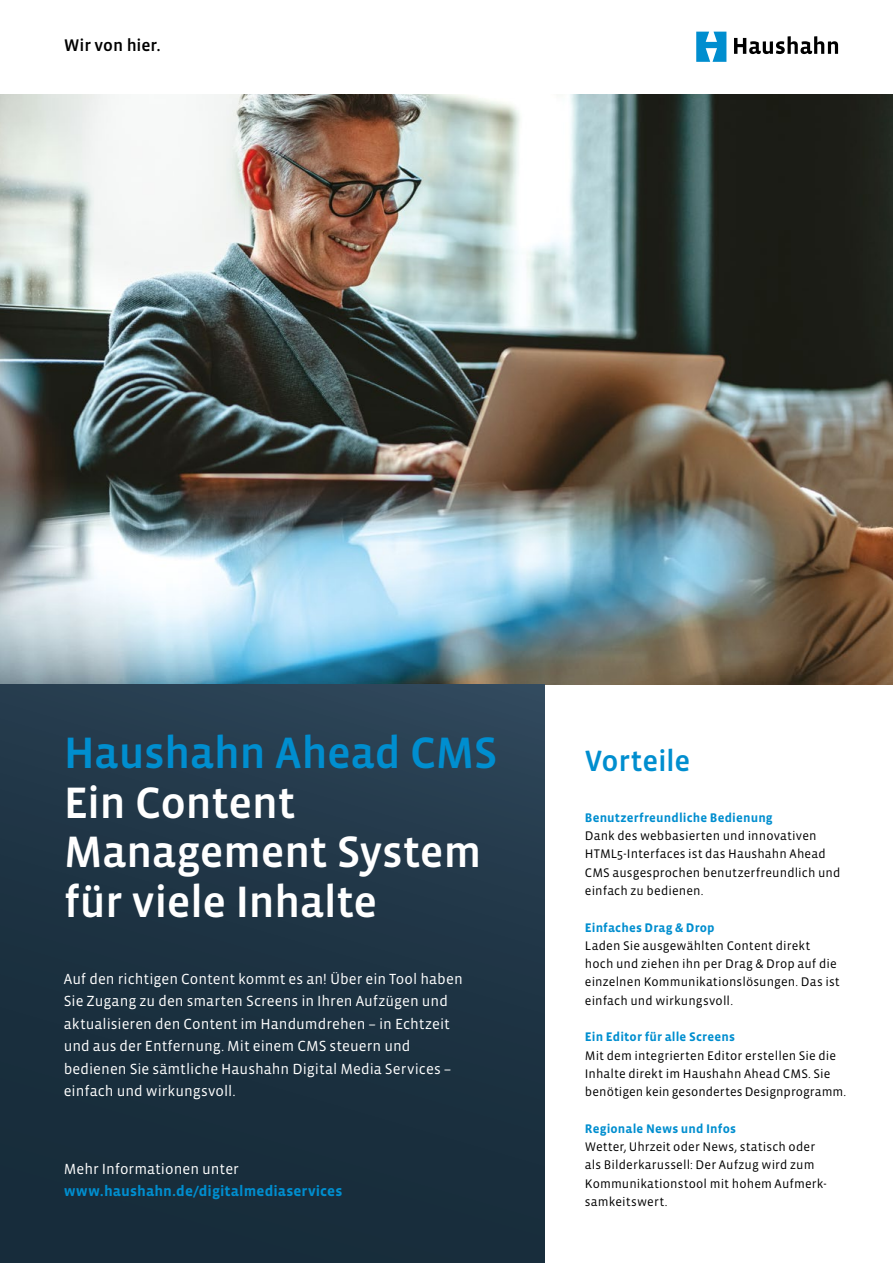
<style>
.page{position:relative;width:893px;height:1263px;background:#fff}
.page>*{position:absolute;margin:0;border:0;box-sizing:border-box;transform-origin:0 0}
.t1{font:500 45px/49.5px "Vista Sans OTCE";letter-spacing:-.015em;color:#fff}
.t2{font:500 45px "Vista Sans OTCE";letter-spacing:-.01em;color:#008ecf}
.t3{font:500 30px "Vista Sans OTCE";letter-spacing:-.01em;color:#008ecf}
.t4{font:500 17.25px "Vista Sans OTCE";letter-spacing:-.01em;color:#000}
.t5{font:15px/22.5px "Vista Sans OTCE";letter-spacing:.005em;color:#fff}
.t6{font:700 15px "Vista Sans OTCE";letter-spacing:.005em;color:#008ecf}
.t7{font:12.75px/18.3px "Vista Sans OTCE";letter-spacing:.01em;color:#000}
.t8{font:700 12.75px "Vista Sans OTCE";letter-spacing:.01em;color:#008ecf}
</style>
<div class="page">
<img style="left:0;top:94px;width:893px;height:591px">
<div style="left:0;top:685px;width:544px;height:578px;background:linear-gradient(to bottom,#283f52,#142937)"></div>
<svg style="left:734px;top:36px;width:104px;height:18px"></svg>
<svg style="left:696px;top:32px;width:30px;height:30px"></svg>
<h3 class="t4" style="left:64px;top:35px;width:98px">Wir von hier.</h3>
<h1 class="t2" style="left:64px;top:727px;width:436px">Haushahn Ahead CMS</h1>
<h1 class="t1" style="left:64px;top:777px;width:419px">Ein Content<br>Management System für viele Inhalte</h1>
<p class="t5" style="left:64px;top:967px;width:400px">Auf den richtigen Content kommt es an! Über ein Tool haben Sie Zugang zu den smarten Screens in Ihren Aufzügen und aktualisieren den Content im Handumdrehen – in Echtzeit und aus der Entfernung. Mit einem CMS steuern und bedienen Sie sämtliche Haushahn Digital Media Services – einfach und wirkungsvoll.</p>
<p class="t5" style="left:64px;top:1157px;width:177px">Mehr Informationen unter</p>
<p class="t6" style="left:64px;top:1182px;width:280px">www.haushahn.de/digitalmediaservices</p>
<h2 class="t3" style="left:585px;top:743px;width:107px">Vorteile</h2>
<p class="t8" style="left:585px;top:810px;width:189px">Benutzerfreundliche Bedienung</p>
<p class="t7" style="left:585px;top:826px;width:257px">Dank des webbasierten und innovativen HTML5-Interfaces ist das Haushahn Ahead CMS ausgesprochen benutzerfreundlich und einfach zu bedienen.</p>
<p class="t8" style="left:585px;top:920px;width:131px">Einfaches Drag &amp; Drop</p>
<p class="t7" style="left:585px;top:936px;width:256px">Laden Sie ausgewählten Content direkt hoch und ziehen ihn per Drag &amp; Drop auf die einzelnen Kommunikationslösungen. Das ist einfach und wirkungsvoll.</p>
<p class="t8" style="left:585px;top:1030px;width:152px">Ein Editor für alle Screens</p>
<p class="t7" style="left:585px;top:1046px;width:263px">Mit dem integrierten Editor erstellen Sie die<br>Inhalte direkt im Haushahn Ahead CMS. Sie benötigen kein gesondertes Designprogramm.</p>
<p class="t8" style="left:585px;top:1121px;width:153px">Regionale News und Infos</p>
<p class="t7" style="left:585px;top:1137px;width:243px">Wetter, Uhrzeit oder News, statisch oder als Bilderkarussell: Der Aufzug wird zum Kommunikationstool mit hohem Aufmerk&shy;samkeitswert.</p>
</div>
